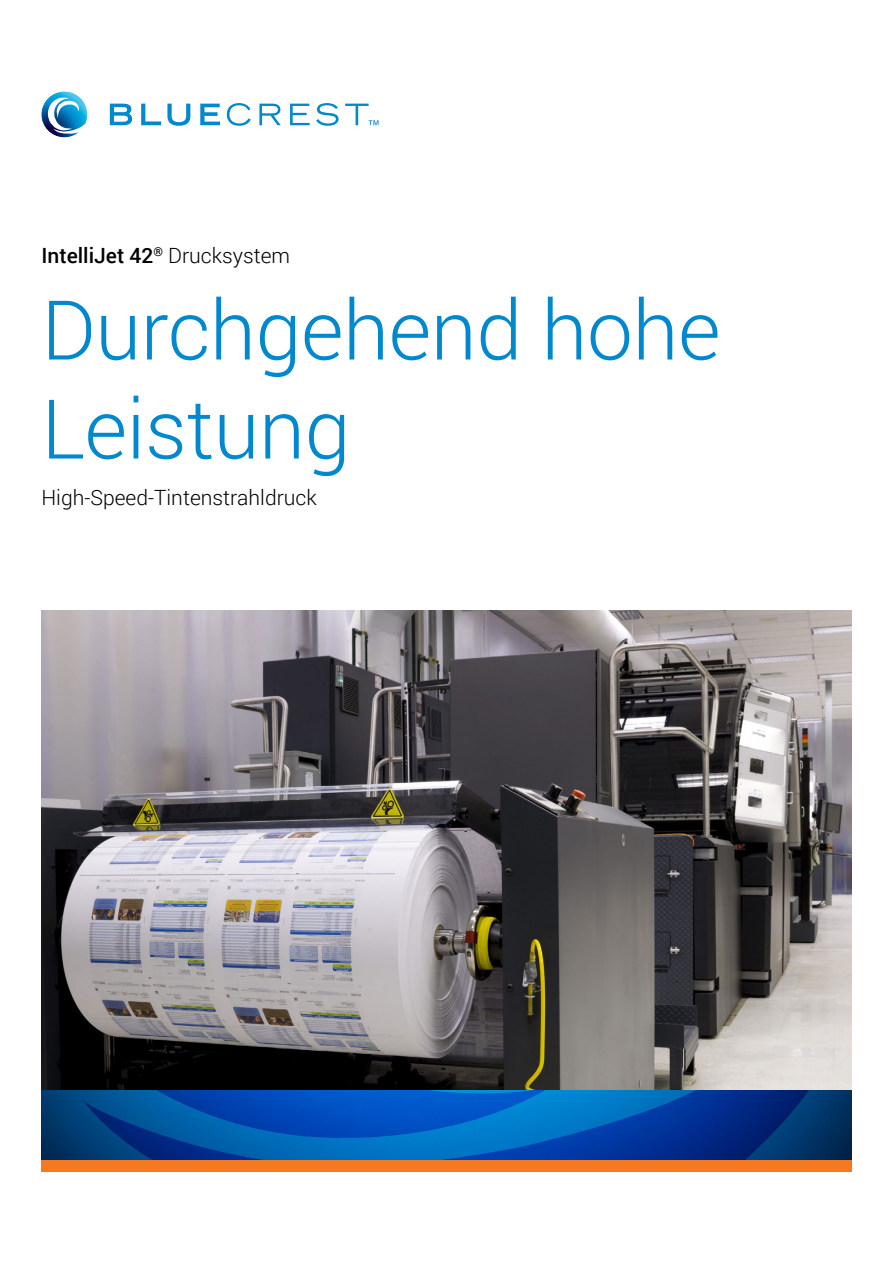
<style>
.page{position:relative;width:893px;height:1263px;background:#fff}
.page>*{position:absolute;margin:0;border:0;box-sizing:border-box;transform-origin:0 0}
.t1{font:300 82.5px/99px "Roboto";letter-spacing:-.005em;color:#0088ce}
.t2{font:300 21px "Roboto";color:#000}
.t3{font:500 21px "Roboto";color:#000}
.s1{font-weight:300}
</style>
<div class="page">
<img style="left:41px;top:611px;width:810px;height:479px">
<svg style="left:41px;top:1090px;width:42px;height:63px;background:#003a6c"></svg>
<svg style="left:83px;top:1090px;width:768px;height:70px;background:#004ea5"></svg>
<div style="left:41px;top:1160px;width:810px;height:11px;background:#f47920"></div>
<svg style="left:41px;top:91px;width:46px;height:46px"></svg>
<svg style="left:110px;top:104px;width:22px;height:21px"></svg>
<svg style="left:141px;top:104px;width:20px;height:21px"></svg>
<svg style="left:167px;top:104px;width:23px;height:22px"></svg>
<svg style="left:200px;top:104px;width:20px;height:21px"></svg>
<svg style="left:227px;top:103px;width:24px;height:23px"></svg>
<svg style="left:259px;top:104px;width:22px;height:21px"></svg>
<svg style="left:290px;top:104px;width:20px;height:21px"></svg>
<svg style="left:316px;top:103px;width:23px;height:23px"></svg>
<svg style="left:345px;top:104px;width:33px;height:21px"></svg>
<p class="t3" style="left:41px;top:241px;width:250px">IntelliJet 42<sup>®</sup> <span class="s1">Drucksystem</span></p>
<h1 class="t1" style="left:41px;top:278px;width:681px">Durchgehend hohe<br>Leistung</h1>
<p class="t2" style="left:41px;top:483px;width:277px">High-Speed-Tintenstrahldruck</p>
</div>
